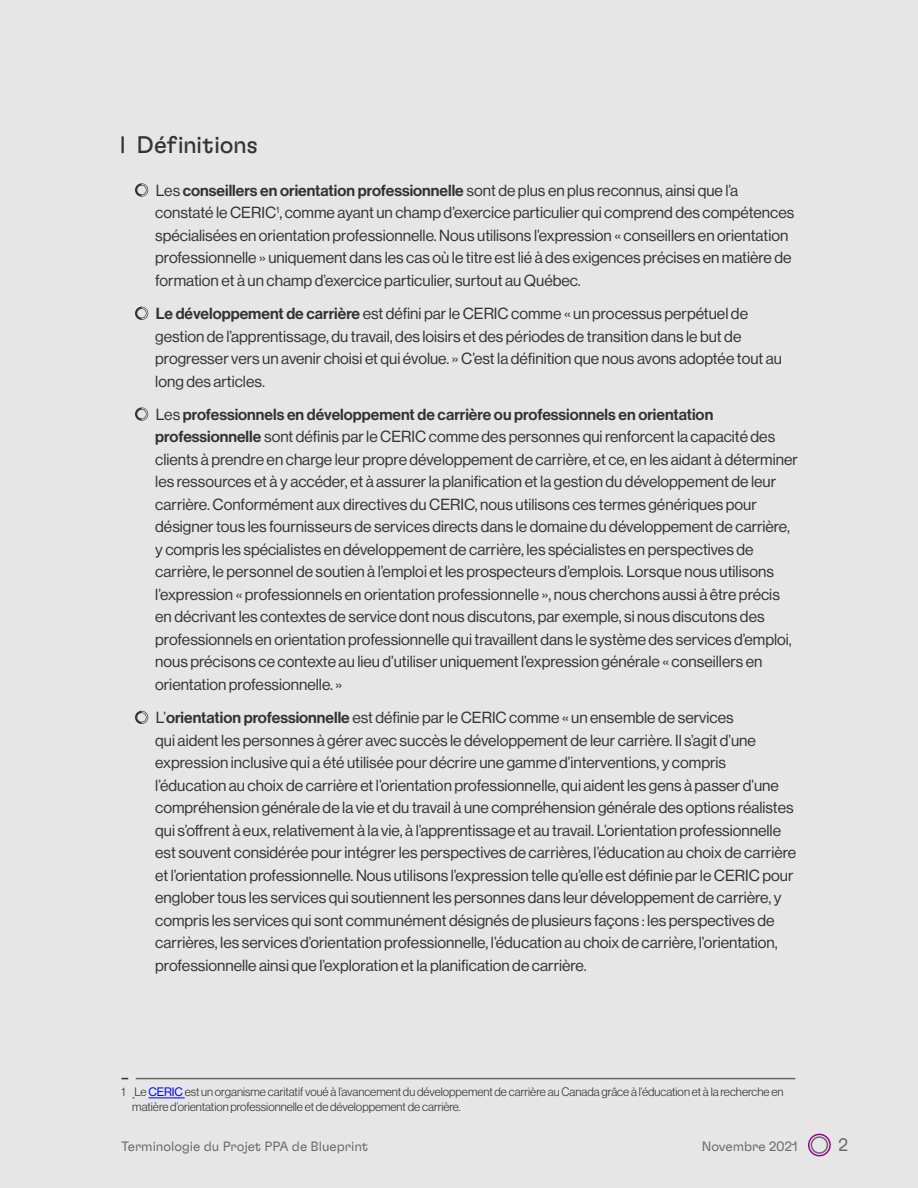
<style>
.page{position:relative;width:918px;height:1188px;background:#e6e6e6}
.page>*{position:absolute;margin:0;border:0;box-sizing:border-box;transform-origin:0 0}
.t1{font:24px "GT Flexa";letter-spacing:-.005em;color:#333}
.t2{font:300 18px "GT Flexa";color:#666}
.Body_Bullet{font:15.75px/22.5px "N Haas Grotesk DS Pro 55 Rg";color:#333}
.t3{font:300 13.5px "GT Flexa";color:#666}
.footnote{font:12px/14.4px "N Haas Grotesk DS Pro 45 Lt";color:#333}
.s1{font-family:"N Haas Grotesk DS Pro 65 Md"}
.s2{font-family:"N Haas Grotesk DS Pro 55 Rg";color:#00f}
</style>
<div class="page">
<div style="left:808px;top:1134px;width:23px;height:22px;border:2px solid #a30093;border-radius:50%"></div>
<div style="left:811px;top:1136px;width:17px;height:18px;border:2px solid #666;border-radius:50%"></div>
<svg style="left:122px;top:136px;width:2px;height:17px"></svg>
<div style="left:135px;top:183px;width:13px;height:14px;border:2px solid #333;border-radius:50%"></div>
<svg style="left:141px;top:184px;width:6px;height:12px"></svg>
<div style="left:135px;top:307px;width:13px;height:13px;border:2px solid #333;border-radius:50%"></div>
<svg style="left:141px;top:307px;width:6px;height:12px"></svg>
<div style="left:135px;top:407px;width:13px;height:14px;border:2px solid #333;border-radius:50%"></div>
<svg style="left:141px;top:408px;width:6px;height:12px"></svg>
<div style="left:135px;top:711px;width:13px;height:13px;border:2px solid #333;border-radius:50%"></div>
<svg style="left:141px;top:712px;width:6px;height:11px"></svg>
<hr style="left:148px;top:1098px;width:37px;height:1px;background:#00f">
<hr style="left:136px;top:1078px;width:659px;height:1px;background:#666">
<h2 class="t1" style="left:136px;top:130px;width:123px">Définitions</h2>
<p class="Body_Bullet" style="left:155px;top:179px;width:641px">Les <span class="s1">conseillers en orientation professionnelle</span> sont de plus en plus reconnus, ainsi que l’a constaté le CERIC<sup>1</sup>, comme ayant un champ d’exercice particulier qui comprend des compétences spécialisées en orientation professionnelle. Nous utilisons l’expression « conseillers en orientation professionnelle » uniquement dans les cas où le titre est lié à des exigences précises en matière de formation et à un champ d’exercice particulier, surtout au Québec.</p>
<p class="Body_Bullet" style="left:155px;top:303px;width:628px"><span class="s1">Le développement de carrière</span> est défini par le CERIC comme « un processus perpétuel de gestion de l’apprentissage, du travail, des loisirs et des périodes de transition dans le but de progresser vers un avenir choisi et qui évolue. » C’est la définition que nous avons adoptée tout au long des articles.</p>
<p class="Body_Bullet" style="left:155px;top:403px;width:644px">Les <span class="s1">professionnels en développement de carrière ou professionnels en orientation professionnelle</span> sont définis par le CERIC comme des personnes qui renforcent la capacité des clients à prendre en charge leur propre développement de carrière, et ce, en les aidant à déterminer les ressources et à y accéder, et à assurer la planification et la gestion du développement de leur carrière. Conformément aux directives du CERIC, nous utilisons ces termes génériques pour désigner tous les fournisseurs de services directs dans le domaine du développement de carrière, y compris les spécialistes en développement de carrière, les spécialistes en perspectives de carrière, le personnel de soutien à l’emploi et les prospecteurs d’emplois. Lorsque nous utilisons l’expression « professionnels en orientation professionnelle », nous cherchons aussi à être précis en décrivant les contextes de service dont nous discutons, par exemple, si nous discutons des professionnels en orientation professionnelle qui travaillent dans le système des services d’emploi, nous précisons ce contexte au lieu d’utiliser uniquement l’expression générale « conseillers en orientation professionnelle. »</p>
<p class="Body_Bullet" style="left:155px;top:707px;width:643px">L’<span class="s1">orientation professionnelle</span> est définie par le CERIC comme « un ensemble de services<br>qui aident les personnes à gérer avec succès le développement de leur carrière. Il s’agit d’une expression inclusive qui a été utilisée pour décrire une gamme d’interventions, y compris l’éducation au choix de carrière et l’orientation professionnelle, qui aident les gens à passer d’une compréhension générale de la vie et du travail à une compréhension générale des options réalistes qui s’offrent à eux, relativement à la vie, à l’apprentissage et au travail. L’orientation professionnelle est souvent considérée pour intégrer les perspectives de carrières, l’éducation au choix de carrière et l’orientation professionnelle. Nous utilisons l’expression telle qu’elle est définie par le CERIC pour englober tous les services qui soutiennent les personnes dans leur développement de carrière, y compris les services qui sont communément désignés de plusieurs façons : les perspectives de carrières, les services d’orientation professionnelle, l’éducation au choix de carrière, l’orientation, professionnelle ainsi que l’exploration et la planification de carrière.</p>
<p class="footnote" style="left:132px;top:1085px;width:653px;text-indent:-11px">1 Le <span class="s2">CERIC</span> est un organisme caritatif voué à l’avancement du développement de carrière au Canada grâce à l’éducation et à la recherche en matière d’orientation professionnelle et de développement de carrière.</p>
<p class="t3" style="left:121px;top:1138px;width:248px">Terminologie du Projet PPA de Blueprint</p>
<p class="t3" style="left:702px;top:1138px;width:98px">Novembre 2021</p>
<p class="t2" style="left:839px;top:1134px;width:11px">2</p>
</div>
